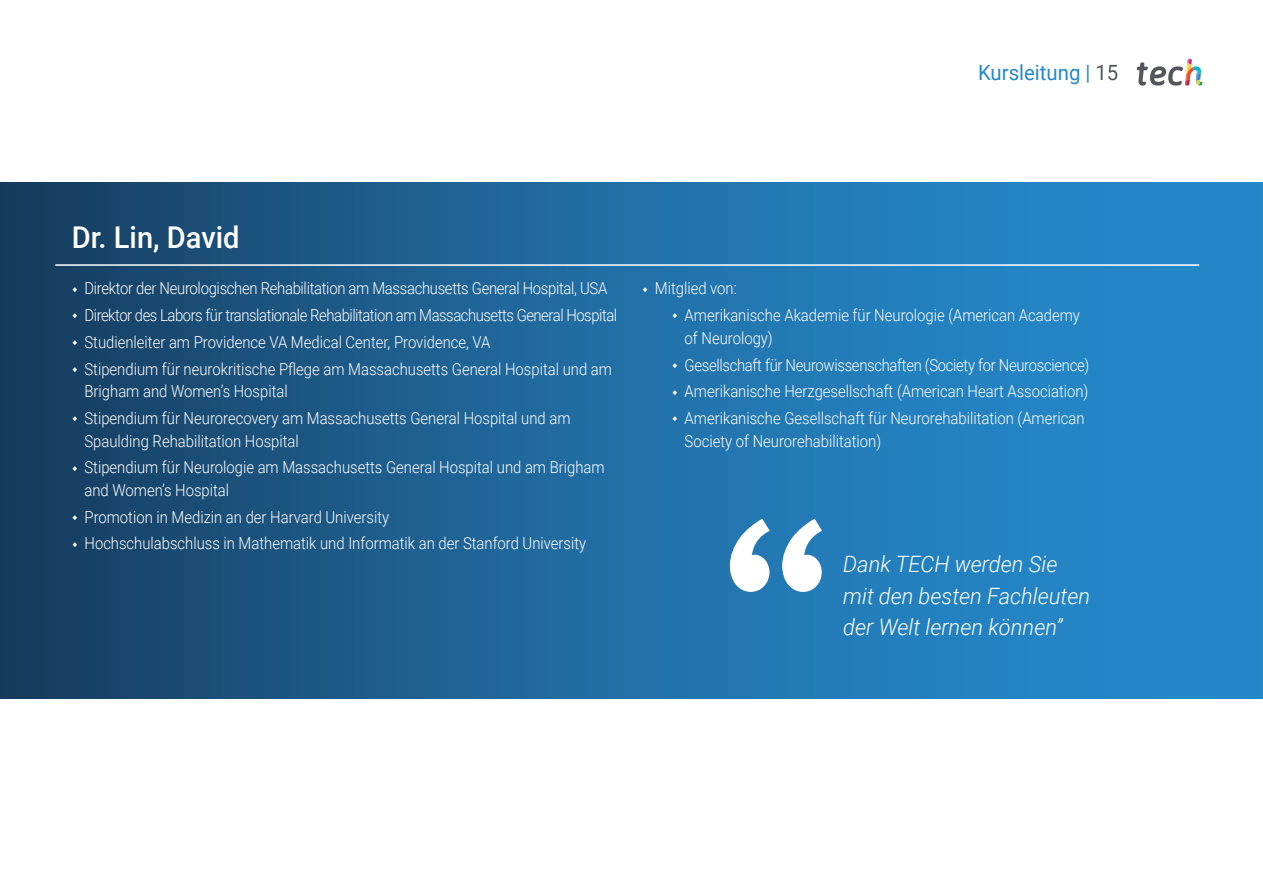
<style>
.page{position:relative;width:1263px;height:893px;background:#fff}
.page>*{position:absolute;margin:0;border:0;box-sizing:border-box;transform-origin:0 0}
.t1{font:500 30px "Roboto";color:#fff}
.t2{font:italic 300 22.5px/31.5px "Roboto";color:#fff}
.t3{font:21px "Roboto";color:#2488c9}
.t4{font:300 16.5px/26.7px "Roboto";color:#fff;scale:.9 1}
.t5{font:300 16.5px/26.7px "Roboto";letter-spacing:-.02em;color:#fff;scale:.9 1}
.s1{color:#52555b}
</style>
<div class="page">
<div style="left:0;top:182px;width:1263px;height:516px;background:linear-gradient(to right,#184267,#2793d9)"></div>
<svg style="left:730px;top:519px;width:92px;height:73px"></svg>
<hr style="left:55px;top:264px;width:1144px;height:2px;background:#fff">
<svg style="left:1137px;top:59px;width:65px;height:27px"></svg>
<svg style="left:73px;top:287px;width:4px;height:5px"></svg>
<svg style="left:73px;top:314px;width:4px;height:5px"></svg>
<svg style="left:73px;top:340px;width:4px;height:5px"></svg>
<svg style="left:73px;top:367px;width:4px;height:5px"></svg>
<svg style="left:73px;top:416px;width:4px;height:5px"></svg>
<svg style="left:73px;top:466px;width:4px;height:5px"></svg>
<svg style="left:73px;top:515px;width:4px;height:5px"></svg>
<svg style="left:73px;top:542px;width:4px;height:5px"></svg>
<svg style="left:643px;top:287px;width:4px;height:5px"></svg>
<svg style="left:673px;top:314px;width:4px;height:5px"></svg>
<svg style="left:673px;top:363px;width:4px;height:5px"></svg>
<svg style="left:673px;top:390px;width:4px;height:5px"></svg>
<svg style="left:673px;top:416px;width:4px;height:5px"></svg>
<p class="t3" style="left:978px;top:57px;width:142px">Kursleitung | <span class="s1">15</span></p>
<h1 class="t1" style="left:72px;top:216px;width:169px">Dr. Lin, David</h1>
<p class="t5" style="left:85px;top:275px;width:593px">Direktor der Neurologischen Rehabilitation am Massachusetts General Hospital, USA Direktor des Labors für translationale Rehabilitation am Massachusetts General Hospital Studienleiter am Providence VA Medical Center, Providence, VA<br>Stipendium für neurokritische Pflege am Massachusetts General Hospital und am</p>
<p class="t4" style="left:85px;top:377px;width:541px">Brigham and Women’s Hospital<br>Stipendium für Neurorecovery am Massachusetts General Hospital und am</p>
<p class="t4" style="left:85px;top:427px;width:579px">Spaulding Rehabilitation Hospital<br>Stipendium für Neurologie am Massachusetts General Hospital und am Brigham</p>
<p class="t4" style="left:85px;top:476px;width:559px">and Women’s Hospital<br>Promotion in Medizin an der Harvard University<br>Hochschulabschluss in Mathematik und Informatik an der Stanford University</p>
<p class="t4" style="left:685px;top:275px;width:441px;text-indent:-30px">Mitglied von:<br>Amerikanische Akademie für Neurologie (American Academy</p>
<p class="t4" style="left:685px;top:324px;width:451px">of Neurology)<br>Gesellschaft für Neurowissenschaften (Society for Neuroscience)<br>Amerikanische Herzgesellschaft (American Heart Association)<br>Amerikanische Gesellschaft für Neurorehabilitation (American</p>
<p class="t4" style="left:685px;top:427px;width:220px">Society of Neurorehabilitation)</p>
<h2 class="t2" style="left:843px;top:548px;width:248px">Dank TECH werden Sie mit den besten Fachleuten der Welt lernen können”</h2>
</div>
